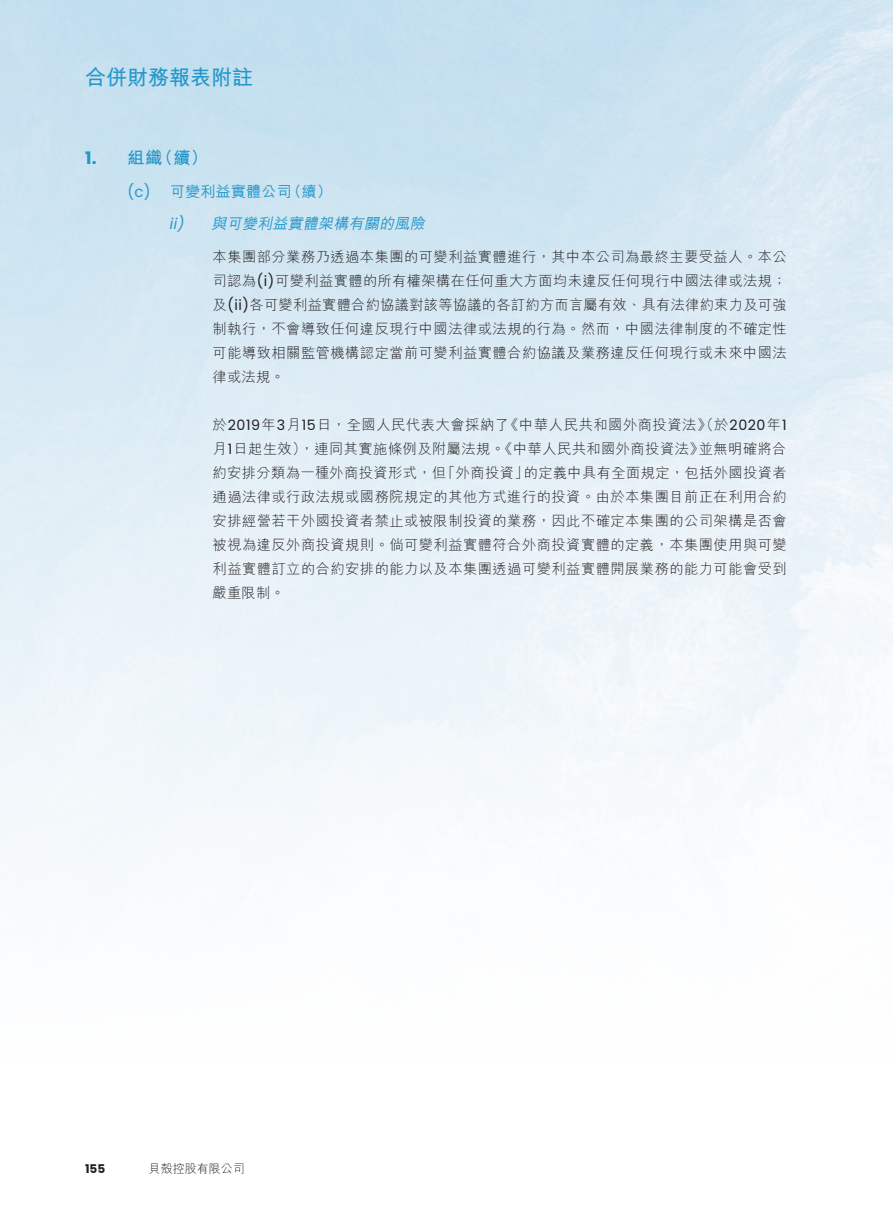
<style>
.page{position:relative;width:893px;height:1212px;background:#fff}
.page>*{position:absolute;margin:0;border:0;box-sizing:border-box;transform-origin:0 0}
.t1{font:700 21px "M Hei HK";color:#2498cb}
.t2{font:700 17.25px "M Hei HK";color:#2498cb}
.t3{font:700 17.25px "Poppins";color:#2498cb}
.t4{font:italic 500 15px "M Hei HK";color:#2498cb}
.t5{font:500 15px "M Hei HK";letter-spacing:.015em;color:#2498cb}
.t6{font:15px "Poppins";color:#2498cb}
.t7{font:italic 15px "Poppins";color:#2498cb}
.t8{font:300 14.25px/24px "M Hei HK";letter-spacing:.035em;color:#231f20}
.t9{font:300 12px "M Hei HK";color:#231f20}
.t10{font:700 12px "Poppins";color:#231f20}
.s1{font-family:"Poppins";font-weight:400}
</style>
<div class="page">
<div style="left:0;top:0;width:893px;height:1212px;background:linear-gradient(to bottom,#c8e1ef,#fff)"></div>
<h1 class="t1" style="left:85px;top:62px;width:169px">合併財務報表附註</h1>
<p class="t3" style="left:85px;top:148px;width:13px">1.</p>
<p class="t2" style="left:128px;top:145px;width:36px">組織</p>
<p class="t2" style="left:156px;top:145px;width:54px">（續(</p>
<p class="t6" style="left:128px;top:183px;width:25px">c( )</p>
<p class="t5" style="left:170px;top:180px;width:123px">可變利益實體公司</p>
<p class="t5" style="left:286px;top:180px;width:47px">（續(</p>
<p class="t7" style="left:177px;top:215px;width:13px">)</p>
<p class="t7" style="left:169px;top:215px;width:14px">ii</p>
<p class="t4" style="left:211px;top:213px;width:219px">與可變利益實體架構有關的風險</p>
<p class="t8" style="left:213px;top:244px;width:576px;text-align:justify">本集團部分業務乃透過本集團的可變利益實體進行，其中本公司為最終主要受益人。本公司認為 <span class="s1">)i(</span> 可變利益實體的所有權架構在任何重大方面均未違反任何現行中國法律或法規;及<span class="s1">( )i i</span> 各可變利益實體合約協議對該等協議的各訂約方而言屬有效、具有法律約束力及可強制執行，不會導致任何違反現行中國法律或法規的行為。然而，中國法律制度的不確定性可能導致相關監管機構認定當前可變利益實體合約協議及業務違反任何現行或未來中國法律或法規。</p>
<p class="t8" style="left:504px;top:412px;width:284px">《中華人民共和國外商投資法》（於<span class="s1">2020</span>年<span class="s1">1</span></p>
<p class="t8" style="left:213px;top:412px;width:298px">於<span class="s1">2019</span>年<span class="s1">3</span>月<span class="s1">15</span>日，全國人民代表大會採納了</p>
<p class="t8" style="left:524px;top:436px;width:264px;text-indent:-311px">月<span class="s1">1</span>日起生效，）連同其實施條例及附屬法規。《中華人民共和國外商投資法》<br>的定義中具有全面規定，包括外國投資者</p>
<p class="t8" style="left:699px;top:436px;width:89px">並無明確將合</p>
<p class="t8" style="left:213px;top:460px;width:576px">約安排分類為一種外商投資形式，但<br>通過法律或行政法規或國務院規定的其他方式進行的投資。由於本集團目前正在利用合約安排經營若干外國投資者禁止或被限制投資的業務，因此不確定本集團的公司架構是否會被視為違反外商投資規則。倘可變利益實體符合外商投資實體的定義，本集團使用與可變利益實體訂立的合約安排的能力以及本集團透過可變利益實體開展業務的能力可能會受到嚴重限制。</p>
<p class="t8" style="left:441px;top:460px;width:89px">「外商投資」</p>
<p class="t10" style="left:85px;top:1161px;width:22px">155</p>
<p class="t9" style="left:149px;top:1163px;width:97px">貝殼控股有限公司</p>
</div>
